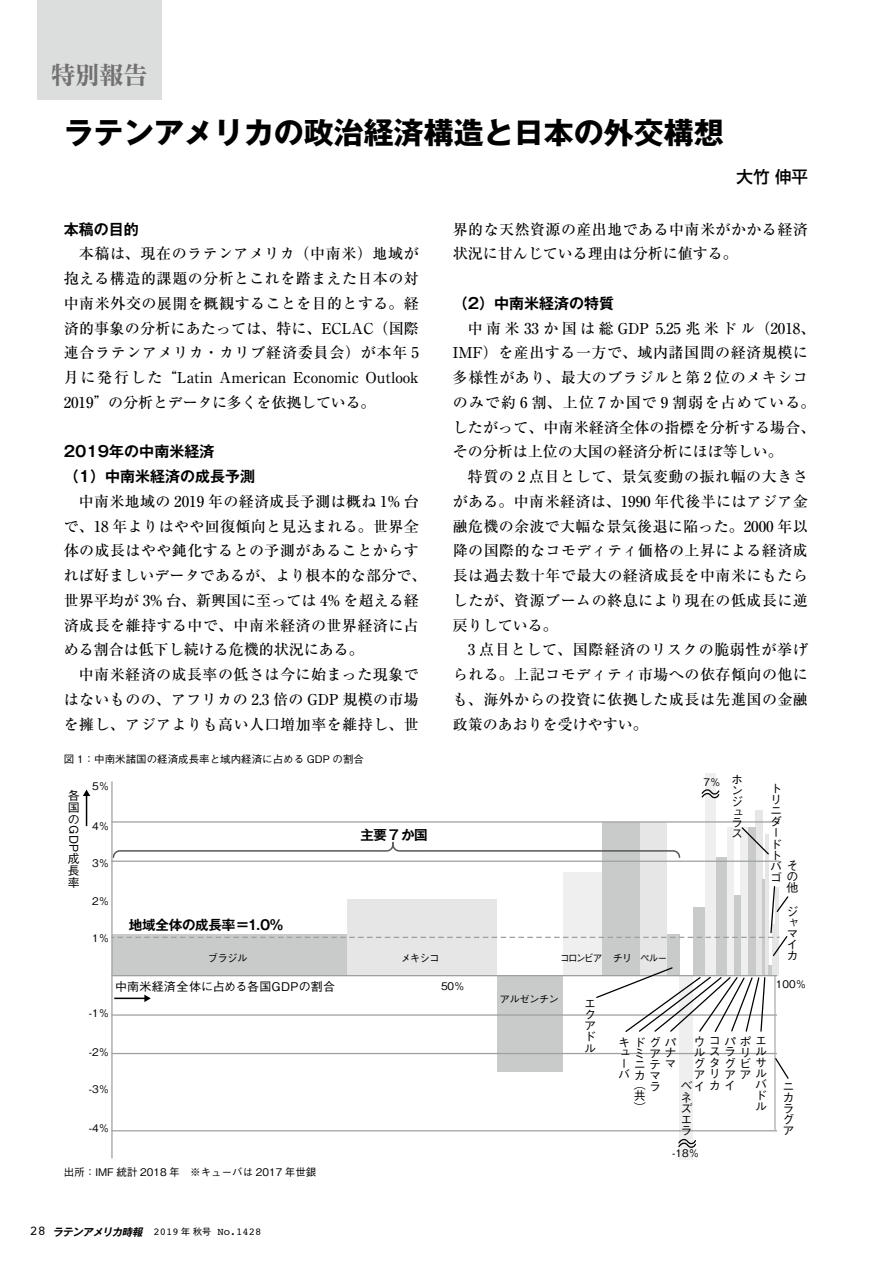
<style>
.page{position:relative;width:893px;height:1263px;background:#fff}
.page>*{position:absolute;margin:0;border:0;box-sizing:border-box;transform-origin:0 0}
.t1{font:700 30px "Gothic MB101 Pro";color:#000}
.t2{font:700 expanded 24px "Reim Pro";color:#727171}
.t3{font:500 16.5px "Shin Go Pro";color:#000}
.t4{font:500 15px/24.8px "Ryumin Pro";letter-spacing:.025em;color:#000;text-align:justify}
.t5{font:700 15px/24.8px "Gothic MB101 Pro De";color:#000}
.t6{font:700 13.5px "Gothic MB101 Pro De";letter-spacing:-.02em;color:#000}
.t7{font:500 12px/11.1px "Gothic BBB Pro";letter-spacing:.015em;color:#000}
.t8{font:500 10.5px "Gothic BBB Pro";color:#000}
.t9{font:10.5px "Courier";color:#000}
.t10{font:500 10.5px "Gothic BBB Pro";letter-spacing:-.11em;color:#000;scale:.9 1}
.s1{font-size:13.5px}
.s2{font-family:"Gothic MB101 Pro De";font-weight:700;font-style:italic}
.s3{font-family:"Gothic MB101 Pro";font-size:9px}
</style>
<div class="page">
<div style="left:37px;top:0;width:125px;height:99px;background:#dcdddd"></div>
<div style="left:112px;top:934px;width:235px;height:42px;background:#c9caca"></div>
<div style="left:347px;top:899px;width:150px;height:77px;background:#e6e6e6"></div>
<div style="left:563px;top:872px;width:39px;height:104px;background:#efefef"></div>
<div style="left:602px;top:822px;width:39px;height:154px;background:#c9caca"></div>
<div style="left:641px;top:822px;width:26px;height:154px;background:#e6e6e6"></div>
<div style="left:667px;top:934px;width:12px;height:42px;background:#c9caca"></div>
<div style="left:693px;top:907px;width:12px;height:69px;background:#c9caca"></div>
<div style="left:705px;top:773px;width:11px;height:203px;background:#efefef"></div>
<div style="left:680px;top:976px;width:13px;height:184px;background:#efefef"></div>
<hr style="left:774px;top:976px;width:2px;height:153px;background:#c9caca">
<div style="left:716px;top:857px;width:11px;height:119px;background:#c9caca"></div>
<div style="left:727px;top:827px;width:7px;height:149px;background:#efefef"></div>
<div style="left:740px;top:827px;width:8px;height:149px;background:#efefef"></div>
<div style="left:755px;top:810px;width:7px;height:166px;background:#e6e6e6"></div>
<div style="left:748px;top:827px;width:7px;height:149px;background:#c9caca"></div>
<hr style="left:762px;top:880px;width:3px;height:96px;background:#c9caca">
<hr style="left:765px;top:834px;width:3px;height:142px;background:#e6e6e6">
<hr style="left:776px;top:887px;width:3px;height:89px;background:#e6e6e6">
<hr style="left:772px;top:924px;width:2px;height:52px;background:#e6e6e6">
<hr style="left:768px;top:965px;width:4px;height:11px;background:#c9caca">
<div style="left:734px;top:895px;width:6px;height:81px;background:#c9caca"></div>
<div style="left:497px;top:976px;width:66px;height:96px;background:#c9caca"></div>
<svg style="left:113px;top:841px;width:568px;height:18px"></svg>
<hr style="left:111px;top:1130px;width:666px;height:1px;background:#9fa0a0">
<hr style="left:111px;top:1053px;width:666px;height:1px;background:#9fa0a0">
<hr style="left:111px;top:1014px;width:666px;height:2px;background:#9fa0a0">
<hr style="left:111px;top:975px;width:666px;height:1px;background:#9fa0a0">
<hr style="left:111px;top:860px;width:668px;height:2px;background:#9fa0a0">
<hr style="left:111px;top:821px;width:668px;height:1px;background:#9fa0a0">
<hr style="left:111px;top:781px;width:2px;height:377px;background:#9fa0a0">
<hr style="left:114px;top:997px;width:31px;height:2px;background:#000">
<svg style="left:144px;top:994px;width:7px;height:8px"></svg>
<hr style="left:86px;top:795px;width:1px;height:31px;background:#000">
<svg style="left:83px;top:789px;width:7px;height:7px"></svg>
<svg style="left:111px;top:885px;width:678px;height:72px"></svg>
<svg style="left:775px;top:1058px;width:14px;height:21px"></svg>
<svg style="left:595px;top:966px;width:171px;height:67px"></svg>
<svg style="left:741px;top:826px;width:28px;height:30px"></svg>
<svg style="left:678px;top:1138px;width:18px;height:10px"></svg>
<svg style="left:701px;top:789px;width:19px;height:10px"></svg>
<h2 class="t2" style="left:51px;top:56px;width:97px">特別報告</h2>
<h1 class="t1" style="left:64px;top:108px;width:662px">ラテンアメリカの政治経済構造と日本の外交構想</h1>
<p class="t3" style="left:737px;top:163px;width:73px">大竹 伸平</p>
<p class="t5" style="left:64px;top:215px;width:76px">本稿の目的</p>
<p class="t4" style="left:64px;top:240px;width:357px;text-indent:15px">本稿は、現在のラテンアメリカ（中南米）地域が抱える構造的課題の分析とこれを踏まえた日本の対中南米外交の展開を概観することを目的とする。経済的事象の分析にあたっては、特に、ECLAC（国際連合ラテンアメリカ・カリブ経済委員会）が本年 5月に発行した“Latin American Economic Outlook 2019”の分析とデータに多くを依拠している。</p>
<p class="t5" style="left:64px;top:437px;width:193px">2019年の中南米経済<br>（1）中南米経済の成長予測</p>
<p class="t4" style="left:64px;top:488px;width:364px;text-align:left;text-indent:15px">中南米地域の 2019 年の経済成長予測は概ね 1% 台で、18 年よりはやや回復傾向と見込まれる。世界全体の成長はやや鈍化するとの予測があることからすれば好ましいデータであるが、より根本的な部分で、世界平均が 3% 台、新興国に至っては 4% を超える経済成長を維持する中で、中南米経済の世界経済に占める割合は低下し続ける危機的状況にある。</p>
<p class="t4" style="left:64px;top:661px;width:357px;text-indent:15px">中南米経済の成長率の低さは今に始まった現象ではないものの、アフリカの 2.3 倍の GDP 規模の市場を擁し、アジアよりも高い人口増加率を維持し、世</p>
<p class="t8" style="left:64px;top:751px;width:302px">図 1：中南米諸国の経済成長率と域内経済に占める GDP の割合</p>
<p class="t7" style="left:68px;top:788px;width:13px;line-height:12px;text-align:justify">各国の</p>
<p class="t7" style="left:81px;top:825px;width:29px;rotate:90deg">GDP</p>
<p class="t7" style="left:68px;top:851px;width:13px;line-height:12px;text-align:justify">成長率</p>
<p class="t8" style="left:92px;top:778px;width:19px">5％</p>
<p class="t8" style="left:92px;top:817px;width:19px">4％</p>
<p class="t8" style="left:92px;top:855px;width:19px">3％</p>
<p class="t8" style="left:92px;top:892px;width:19px">2％</p>
<p class="t8" style="left:92px;top:930px;width:19px">1％</p>
<p class="t6" style="left:129px;top:914px;width:156px">地域全体の成長率 =1.0％</p>
<p class="t6" style="left:360px;top:823px;width:69px">主要7か国</p>
<p class="t8" style="left:208px;top:950px;width:42px">ブラジル</p>
<p class="t8" style="left:401px;top:950px;width:40px">メキシコ</p>
<p class="t4" style="left:453px;top:216px;width:356px">界的な天然資源の産出地である中南米がかかる経済状況に甘んじている理由は分析に値する。</p>
<p class="t5" style="left:453px;top:289px;width:163px">（2）中南米経済の特質</p>
<p class="t4" style="left:453px;top:315px;width:364px;text-align:left;text-indent:15px">中南米 33 か国は総 GDP 5.25 兆米ドル（2018、<br>IMF）を産出する一方で、域内諸国間の経済規模に多様性があり、最大のブラジルと第 2 位のメキシコのみで約 6 割、上位 7 か国で 9 割弱を占めている。したがって、中南米経済全体の指標を分析する場合、その分析は上位の大国の経済分析にほぼ等しい。</p>
<p class="t4" style="left:453px;top:463px;width:357px;text-indent:15px">特質の 2 点目として、景気変動の振れ幅の大きさがある。中南米経済は、1990 年代後半にはアジア金融危機の余波で大幅な景気後退に陥った。2000 年以降の国際的なコモディティ価格の上昇による経済成長は過去数十年で最大の経済成長を中南米にもたらしたが、資源ブームの終息により現在の低成長に逆戻りしている。</p>
<p class="t4" style="left:453px;top:636px;width:357px;text-indent:15px">3 点目として、国際経済のリスクの脆弱性が挙げられる。上記コモディティ市場への依存傾向の他にも、海外からの投資に依拠した成長は先進国の金融政策のあおりを受けやすい。</p>
<p class="t10" style="left:560px;top:950px;width:121px">コロンビア チリ ペルー</p>
<p class="t8" style="left:704px;top:773px;width:19px">7％</p>
<p class="t7" style="left:731px;top:772px;width:13px;text-align:justify">ホンジュラス</p>
<p class="t7" style="left:770px;top:781px;width:13px">トリニダードトバゴ</p>
<p class="t7" style="left:786px;top:858px;width:13px">その他</p>
<p class="t7" style="left:786px;top:905px;width:13px">ジャマイカ</p>
<p class="t8" style="left:89px;top:1004px;width:22px">-1％</p>
<p class="t8" style="left:89px;top:1044px;width:22px">-2％</p>
<p class="t8" style="left:89px;top:1080px;width:22px">-3％</p>
<p class="t8" style="left:89px;top:1120px;width:22px">-4％</p>
<p class="t7" style="left:115px;top:979px;width:221px">中南米経済全体に占める各国GDPの割合</p>
<p class="t8" style="left:64px;top:1164px;width:254px">出所：IMF 統計 2018 年　※キューバは 2017 年世銀</p>
<p class="t9" style="left:30px;top:1223px;width:233px"><span class="s1">28</span> <span class="s2">ラテンアメリカ時報</span> 2019 <span class="s3">年秋号</span> No.1428</p>
<p class="t8" style="left:441px;top:977px;width:25px">50％</p>
<p class="t8" style="left:499px;top:990px;width:61px">アルゼンチン</p>
<p class="t7" style="left:584px;top:997px;width:13px;text-align:justify">エクアドル</p>
<p class="t8" style="left:776px;top:976px;width:32px">100％</p>
<p class="t7" style="left:693px;top:1034px;width:27px">ウコ</p>
<p class="t7" style="left:693px;top:1045px;width:57px">ルスラリ</p>
<p class="t7" style="left:693px;top:1056px;width:27px">グタ</p>
<p class="t7" style="left:693px;top:1067px;width:26px">アリ</p>
<p class="t7" style="left:680px;top:1079px;width:24px">ベイ</p>
<p class="t7" style="left:709px;top:1078px;width:26px">カイ</p>
<p class="t7" style="left:724px;top:1028px;width:43px;line-height:22.4px">パポエグビサ</p>
<p class="t7" style="left:724px;top:1067px;width:44px">アアル</p>
<p class="t7" style="left:618px;top:1035px;width:59px;line-height:10.5px">キドグパュミ<br>ー</p>
<p class="t7" style="left:618px;top:1068px;width:43px">バカマ</p>
<p class="t7" style="left:755px;top:1044px;width:13px">ル</p>
<p class="t7" style="left:755px;top:1078px;width:13px;text-align:justify">バドル</p>
<p class="t7" style="left:649px;top:1046px;width:28px">アナ</p>
<p class="t7" style="left:649px;top:1079px;width:12px">ラ</p>
<p class="t7" style="left:634px;top:1053px;width:43px;line-height:19.8px">ニテマ（</p>
<p class="t7" style="left:634px;top:1088px;width:13px;line-height:11.6px">共）</p>
<p class="t7" style="left:680px;top:1090px;width:13px">ネズエラ</p>
<p class="t8" style="left:672px;top:1145px;width:29px">-18％</p>
<p class="t7" style="left:782px;top:1079px;width:13px;text-align:justify">ニカラグア</p>
</div>
